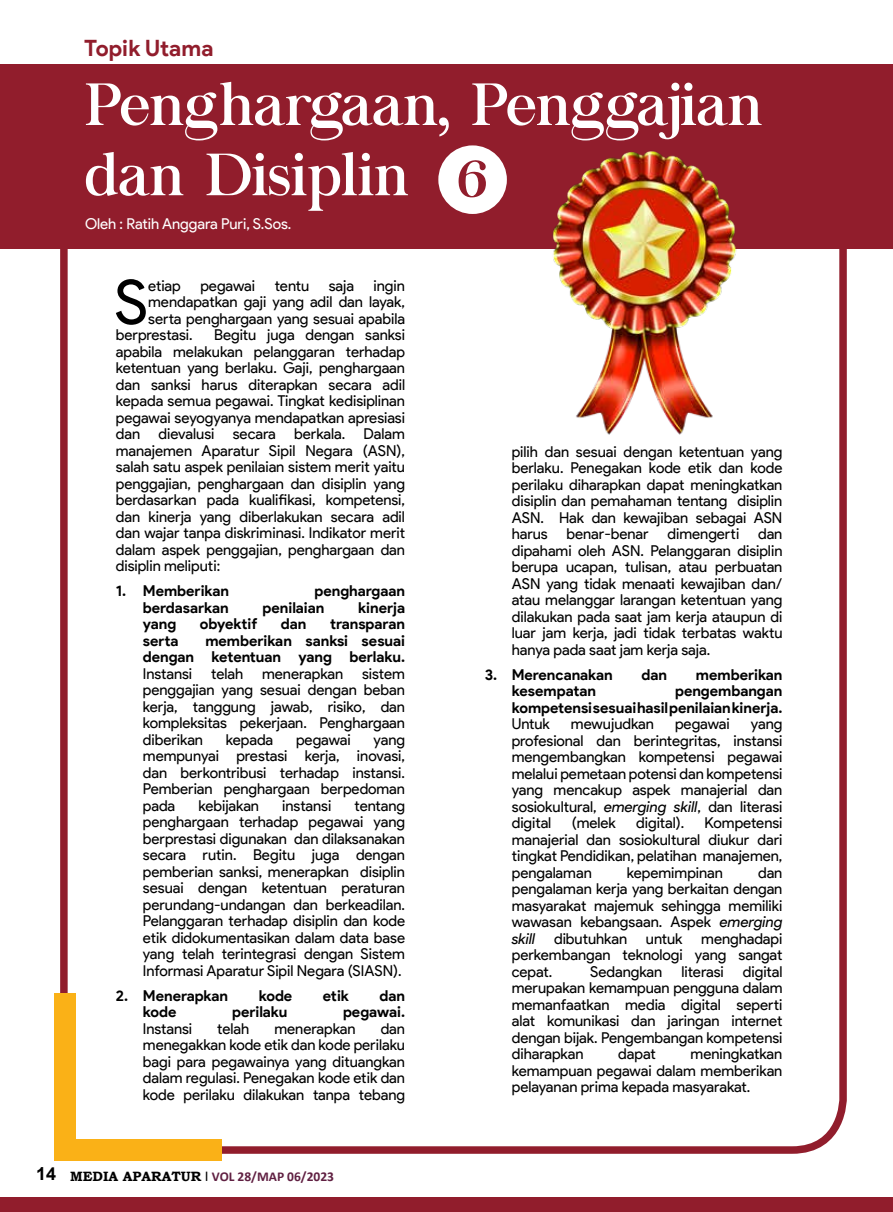
<style>
.page{position:relative;width:893px;height:1212px;background:#fff}
.page>*{position:absolute;margin:0;border:0;box-sizing:border-box;transform-origin:0 0}
.t1{font:61.05px "Product Sans";color:#000}
.t2{font:59.25px "Chapaza";color:#911d2c}
.t3{font:58.5px/70.2px "Chapaza";color:#fff}
.t4{font:700 22.5px "Product Sans";letter-spacing:.005em;color:#911d2c}
.t5{font:15px/16.5px "Product Sans";color:#000;text-align:justify}
.t6{font:700 15px/16.5px "Product Sans";color:#000;text-align:right}
.t7{font:15px "Product Sans";letter-spacing:-.005em;color:#fff}
.t8{font:700 13.5px "Calibri";color:#602042}
.s1{font-family:"Arial";font-size:18px;color:#000}
.s2{font-family:"Bookman Old Style";color:#000}
.s3{font-weight:400;font-size:15px;color:#000}
.s4{font-style:italic}
</style>
<div class="page">
<div style="left:60px;top:118px;width:787px;height:1036px;border:8px solid #911d2c;border-radius:51px"></div>
<div style="left:61px;top:1037px;width:136px;height:117px;background:#fff"></div>
<div style="left:54px;top:993px;width:21px;height:167px;background:#fab117"></div>
<div style="left:54px;top:1139px;width:168px;height:21px;background:#fab117"></div>
<div style="left:1px;top:64px;width:892px;height:185px;background:#911d2c"></div>
<div style="left:0;top:1197px;width:893px;height:15px;background:#911d2c"></div>
<div style="left:438px;top:145px;width:69px;height:69px;background:#fff;border-radius:50%"></div>
<img style="left:552px;top:151px;width:185px;height:284px">
<h3 class="t4" style="left:84px;top:34px;width:131px">Topik Utama</h3>
<h3 class="t3" style="left:85px;top:70px;width:679px">Penghargaan, Penggajian dan Disiplin</h3>
<h2 class="t2" style="left:457px;top:142px;width:31px">6</h2>
<p class="t7" style="left:85px;top:216px;width:208px">Oleh : Ratih Anggara Puri, S.Sos.</p>
<h1 class="t1" style="left:114px;top:268px;width:35px">S</h1>
<p class="t5" style="left:148px;top:278px;width:34px">etiap</p>
<p class="t5" style="left:200px;top:278px;width:56px">pegawai</p>
<p class="t5" style="left:275px;top:278px;width:36px">tentu</p>
<p class="t5" style="left:329px;top:278px;width:27px">saja</p>
<p class="t5" style="left:374px;top:278px;width:33px">ingin</p>
<p class="t5" style="left:148px;top:294px;width:258px">mendapatkan gaji yang adil dan layak,</p>
<p class="t5" style="left:148px;top:311px;width:258px">serta penghargaan yang sesuai apabila</p>
<p class="t5" style="left:116px;top:327px;width:78px">berprestasi.</p>
<p class="t5" style="left:116px;top:327px;width:291px;text-indent:98px">Begitu juga dengan sanksi apabila melakukan pelanggaran terhadap ketentuan yang berlaku. Gaji, penghargaan dan sanksi harus diterapkan secara adil kepada semua pegawai. Tingkat kedisiplinan pegawai seyogyanya mendapatkan apresiasi dan dievalusi secara berkala. Dalam manajemen Aparatur Sipil Negara (ASN), salah satu aspek penilaian sistem merit yaitu penggajian, penghargaan dan disiplin yang berdasarkan pada kualifikasi, kompetensi, dan kinerja yang diberlakukan secara adil dan wajar tanpa diskriminasi. Indikator merit dalam aspek penggajian, penghargaan dan disiplin meliputi:</p>
<p class="t6" style="left:116px;top:583px;width:115px">1. Memberikan</p>
<p class="t6" style="left:314px;top:583px;width:92px">penghargaan</p>
<p class="t6" style="left:143px;top:599px;width:87px">berdasarkan</p>
<p class="t6" style="left:263px;top:599px;width:63px">penilaian</p>
<p class="t6" style="left:358px;top:599px;width:48px">kinerja</p>
<p class="t6" style="left:143px;top:616px;width:35px">yang</p>
<p class="t6" style="left:200px;top:616px;width:59px">obyektif</p>
<p class="t6" style="left:281px;top:616px;width:27px">dan</p>
<p class="t6" style="left:330px;top:616px;width:76px">transparan</p>
<p class="t6" style="left:143px;top:632px;width:37px">serta</p>
<p class="t6" style="left:143px;top:632px;width:264px">memberikan sanksi sesuai<br>dengan ketentuan yang berlaku.</p>
<p class="t5" style="left:143px;top:666px;width:51px">Instansi</p>
<p class="t5" style="left:211px;top:666px;width:34px">telah</p>
<p class="t5" style="left:262px;top:666px;width:83px">menerapkan</p>
<p class="t5" style="left:143px;top:666px;width:264px;text-indent:219px">sistem penggajian yang sesuai dengan beban kerja, tanggung jawab, risiko, dan kompleksitas pekerjaan. Penghargaan diberikan</p>
<p class="t5" style="left:226px;top:732px;width:49px">kepada</p>
<p class="t5" style="left:296px;top:732px;width:56px">pegawai</p>
<p class="t5" style="left:143px;top:732px;width:264px;text-indent:231px">yang mempunyai prestasi kerja, inovasi, dan berkontribusi terhadap instansi.<br>Pemberian penghargaan berpedoman pada</p>
<p class="t5" style="left:198px;top:798px;width:62px">kebijakan</p>
<p class="t5" style="left:282px;top:798px;width:51px">instansi</p>
<p class="t5" style="left:143px;top:798px;width:264px;text-indent:212px">tentang penghargaan terhadap pegawai yang berprestasi digunakan dan dilaksanakan secara rutin. Begitu juga dengan pemberian sanksi, menerapkan disiplin sesuai dengan ketentuan peraturan perundang-undangan dan berkeadilan.<br>Pelanggaran terhadap disiplin dan kode etik didokumentasikan dalam data base yang telah terintegrasi dengan Sistem Informasi Aparatur Sipil Negara (SIASN).</p>
<p class="t6" style="left:116px;top:987px;width:114px">2. Menerapkan</p>
<p class="t6" style="left:259px;top:987px;width:35px">kode</p>
<p class="t6" style="left:323px;top:987px;width:28px">etik</p>
<p class="t6" style="left:379px;top:987px;width:27px">dan</p>
<p class="t6" style="left:143px;top:1004px;width:35px">kode</p>
<p class="t6" style="left:232px;top:1004px;width:57px">perilaku</p>
<p class="t6" style="left:343px;top:1004px;width:63px">pegawai.</p>
<p class="t5" style="left:143px;top:1021px;width:51px">Instansi</p>
<p class="t5" style="left:217px;top:1021px;width:34px">telah</p>
<p class="t5" style="left:274px;top:1021px;width:83px">menerapkan</p>
<p class="t5" style="left:143px;top:1021px;width:264px;text-indent:238px">dan menegakkan kode etik dan kode perilaku bagi para pegawainya yang dituangkan dalam regulasi. Penegakan kode etik dan kode perilaku dilakukan tanpa tebang</p>
<p class="t8" style="left:36px;top:1167px;width:300px"><span class="s1">14</span> <span class="s2">MEDIA APARATUR</span> <span class="s3">I</span> VOL 28/MAP 06/2023</p>
<p class="t5" style="left:512px;top:443px;width:272px">pilih dan sesuai dengan ketentuan yang berlaku. Penegakan kode etik dan kode perilaku diharapkan dapat meningkatkan disiplin dan pemahaman tentang disiplin ASN. Hak dan kewajiban sebagai ASN harus</p>
<p class="t5" style="left:567px;top:526px;width:84px">benar-benar</p>
<p class="t5" style="left:667px;top:526px;width:73px">dimengerti</p>
<p class="t5" style="left:512px;top:526px;width:272px;text-indent:246px">dan dipahami oleh ASN. Pelanggaran disiplin berupa ucapan, tulisan, atau perbuatan ASN yang tidak menaati kewajiban dan/ atau melanggar larangan ketentuan yang dilakukan pada saat jam kerja ataupun di luar jam kerja, jadi tidak terbatas waktu hanya pada saat jam kerja saja.</p>
<p class="t6" style="left:485px;top:666px;width:129px">3. Merencanakan</p>
<p class="t6" style="left:641px;top:666px;width:27px">dan</p>
<p class="t6" style="left:696px;top:666px;width:88px">memberikan</p>
<p class="t6" style="left:512px;top:683px;width:86px">kesempatan</p>
<p class="t6" style="left:512px;top:683px;width:272px">pengembangan<br>kompetensi sesuai hasil penilaian kinerja.</p>
<p class="t5" style="left:512px;top:716px;width:40px">Untuk</p>
<p class="t5" style="left:571px;top:716px;width:84px">mewujudkan</p>
<p class="t5" style="left:675px;top:716px;width:56px">pegawai</p>
<p class="t5" style="left:512px;top:716px;width:272px;text-indent:239px">yang profesional dan berintegritas, instansi mengembangkan kompetensi pegawai melalui pemetaan potensi dan kompetensi yang mencakup aspek manajerial dan sosiokultural, <span class="s4">emerging skill</span>, dan literasi digital</p>
<p class="t5" style="left:572px;top:815px;width:46px">(melek</p>
<p class="t5" style="left:636px;top:815px;width:50px">digital).</p>
<p class="t5" style="left:512px;top:815px;width:272px;text-indent:193px">Kompetensi manajerial dan sosiokultural diukur dari tingkat Pendidikan, pelatihan manajemen, pengalaman</p>
<p class="t5" style="left:627px;top:864px;width:98px">kepemimpinan</p>
<p class="t5" style="left:512px;top:864px;width:272px;text-indent:246px">dan pengalaman kerja yang berkaitan dengan masyarakat majemuk sehingga memiliki wawasan kebangsaan. Aspek <span class="s4">emerging skill</span></p>
<p class="t5" style="left:512px;top:930px;width:272px;text-indent:134px">untuk menghadapi perkembangan teknologi yang sangat cepat.</p>
<p class="t5" style="left:554px;top:930px;width:75px">dibutuhkan</p>
<p class="t5" style="left:590px;top:963px;width:74px">Sedangkan</p>
<p class="t5" style="left:681px;top:963px;width:44px">literasi</p>
<p class="t5" style="left:512px;top:963px;width:272px;text-indent:231px">digital merupakan kemampuan pengguna dalam memanfaatkan media digital seperti alat komunikasi dan jaringan internet dengan bijak. Pengembangan kompetensi diharapkan</p>
<p class="t5" style="left:512px;top:1046px;width:272px;text-indent:179px">meningkatkan kemampuan pegawai dalam memberikan pelayanan prima kepada masyarakat.</p>
<p class="t5" style="left:618px;top:1046px;width:39px">dapat</p>
</div>
